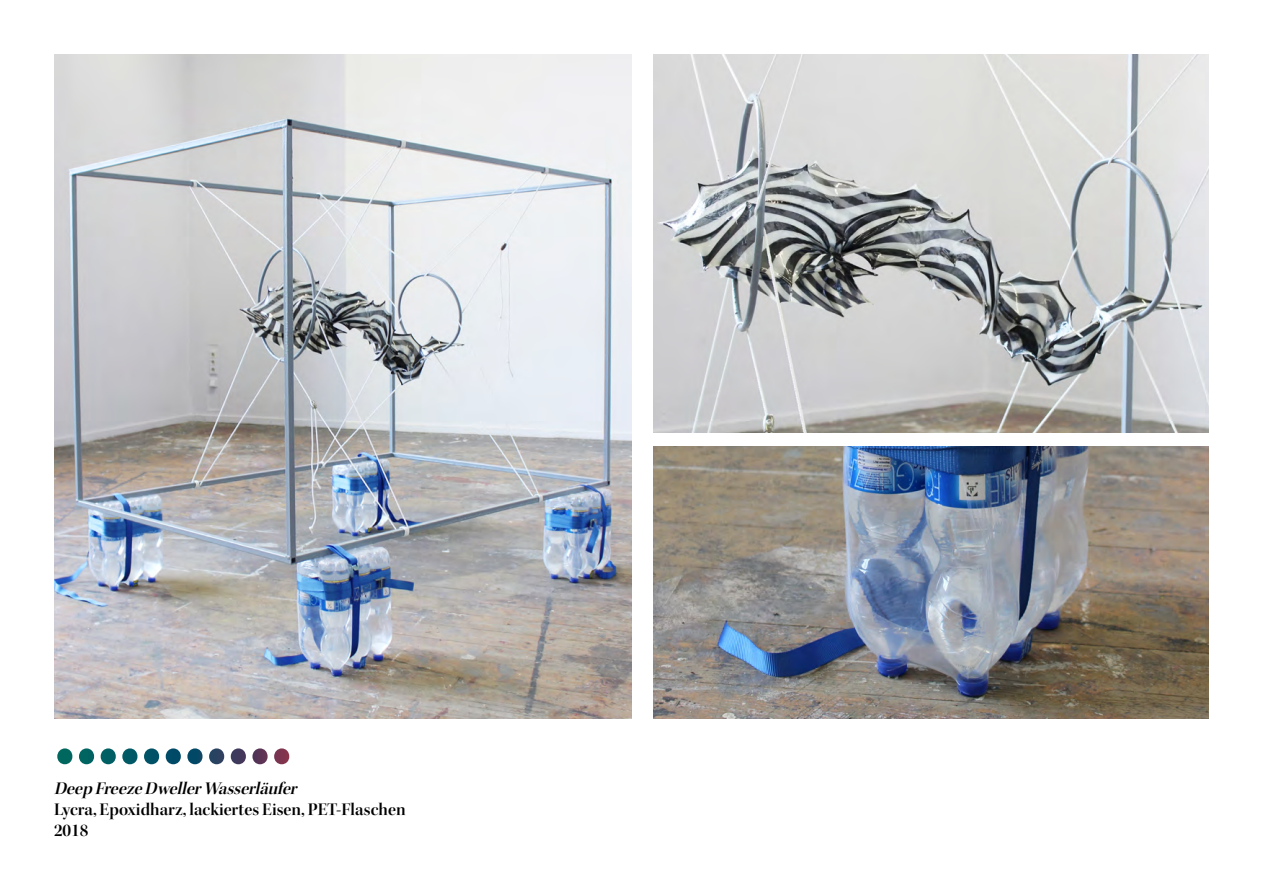
<style>
.page{position:relative;width:1263px;height:893px;background:#fff}
.page>*{position:absolute;margin:0;border:0;box-sizing:border-box;transform-origin:0 0}
.t1{font:78px "Kepler Std Semibold Disp";color:#fff}
.t2{font:18px/21px "Kepler Std Semibold Disp";color:#000}
.t3{font:italic 18px "Kepler Std Semibold Disp";color:#000}
</style>
<div class="page">
<img style="left:654px;top:54px;width:555px;height:378px">
<img style="left:54px;top:54px;width:577px;height:665px">
<img style="left:654px;top:446px;width:555px;height:273px">
<h1 class="t1" style="left:54px;top:704px;width:240px">•••••••••••</h1>
<p class="t3" style="left:54px;top:778px;width:249px">Deep FreezeDwellerWasserläufer</p>
<p class="t2" style="left:54px;top:799px;width:353px">Lycra, Epoxidharz, lackiertes Eisen, PET-Flaschen<br>2018</p>
</div>
